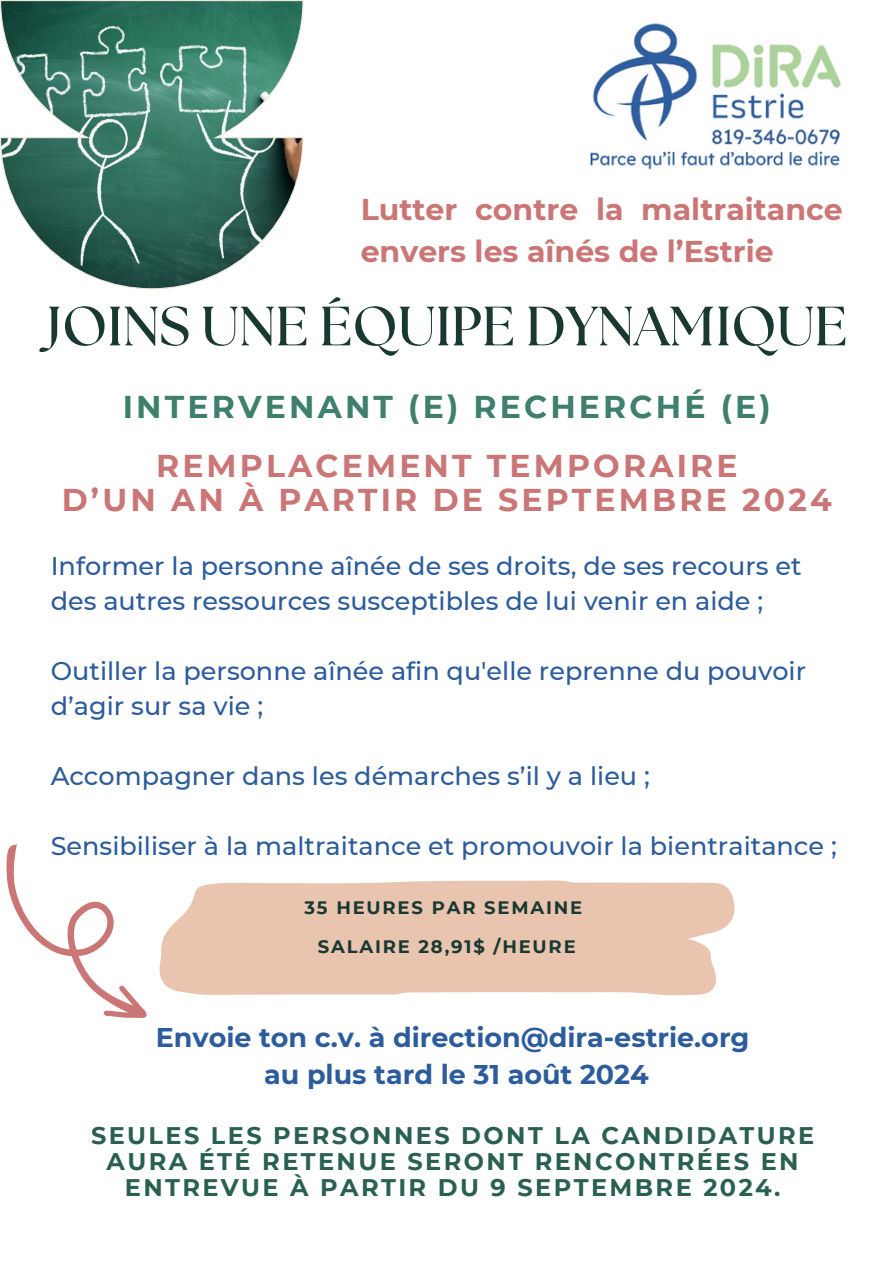
<style>
.page{position:relative;width:894px;height:1264px;background:#fff}
.page>*{position:absolute;margin:0;border:0;box-sizing:border-box;transform-origin:0 0}
.t1{font:700 55.2px "The Seasons";color:#183831}
.t2{font:700 31.5px/34.8px "Montserrat";letter-spacing:.1em;color:#cb7676;text-align:center}
.t3{font:700 31.5px "Montserrat";letter-spacing:.1em;color:#3e806c}
.t4{font:700 30px/41.7px "Montserrat";color:#cb7676}
.t5{font:700 27px/37.2px "Montserrat";color:#2c5c9c;text-align:center}
.t6{font:500 25.5px/34.8px "Montserrat";color:#2c5c9c}
.t7{font:700 24px/25.8px "Montserrat";letter-spacing:.1em;color:#2a6052;text-align:center}
.t8{font:700 18px "Montserrat";letter-spacing:.1em;color:#183831}
</style>
<div class="page">
<svg style="left:0;top:0;width:303px;height:289px"></svg>
<svg style="left:6px;top:843px;width:141px;height:175px"></svg>
<img style="left:590px;top:23px;width:251px;height:147px">
<svg style="left:159px;top:880px;width:576px;height:115px;background:#ebcab7"></svg>
<h4 class="t4" style="left:360px;top:189px;width:483px">Lutter contre la maltraitance envers les aînés de l’Estrie</h4>
<h4 class="t1" style="left:46px;top:301px;width:802px">JOINS UNE ÉQUIPE DYNAMIQUE</h4>
<h4 class="t3" style="left:123px;top:387px;width:649px">INTERVENANT (E) RECHERCHÉ (E)</h4>
<p class="t2" style="left:62px;top:448px;width:771px">REMPLACEMENT TEMPORAIRE<br>D’UN AN À PARTIR DE SEPTEMBRE 2024</p>
<h3 class="t6" style="left:51px;top:549px;width:752px">Informer la personne aînée de ses droits, de ses recours et des autres ressources susceptibles de lui venir en aide ;</h3>
<h1 class="t6" style="left:51px;top:653px;width:756px">Outiller la personne aînée afin qu'elle reprenne du pouvoir d’agir sur sa vie ;</h1>
<h2 class="t6" style="left:51px;top:758px;width:600px">Accompagner dans les démarches s’il y a lieu ;</h2>
<h2 class="t6" style="left:51px;top:828px;width:787px">Sensibiliser à la maltraitance et promouvoir la bientraitance ;</h2>
<h4 class="t8" style="left:304px;top:897px;width:279px">35 HEURES PAR SEMAINE</h4>
<p class="t8" style="left:318px;top:935px;width:259px">SALAIRE 28,91$ /HEURE</p>
<p class="t5" style="left:156px;top:1018px;width:595px">Envoie ton c.v. à direction@dira-estrie.org au plus tard le 31 août 2024</p>
<p class="t7" style="left:91px;top:1122px;width:724px">SEULES LES PERSONNES DONT LA CANDIDATURE<br>AURA ÉTÉ RETENUE SERONT RENCONTRÉES EN<br>ENTREVUE À PARTIR DU 9 SEPTEMBRE 2024.</p>
</div>
